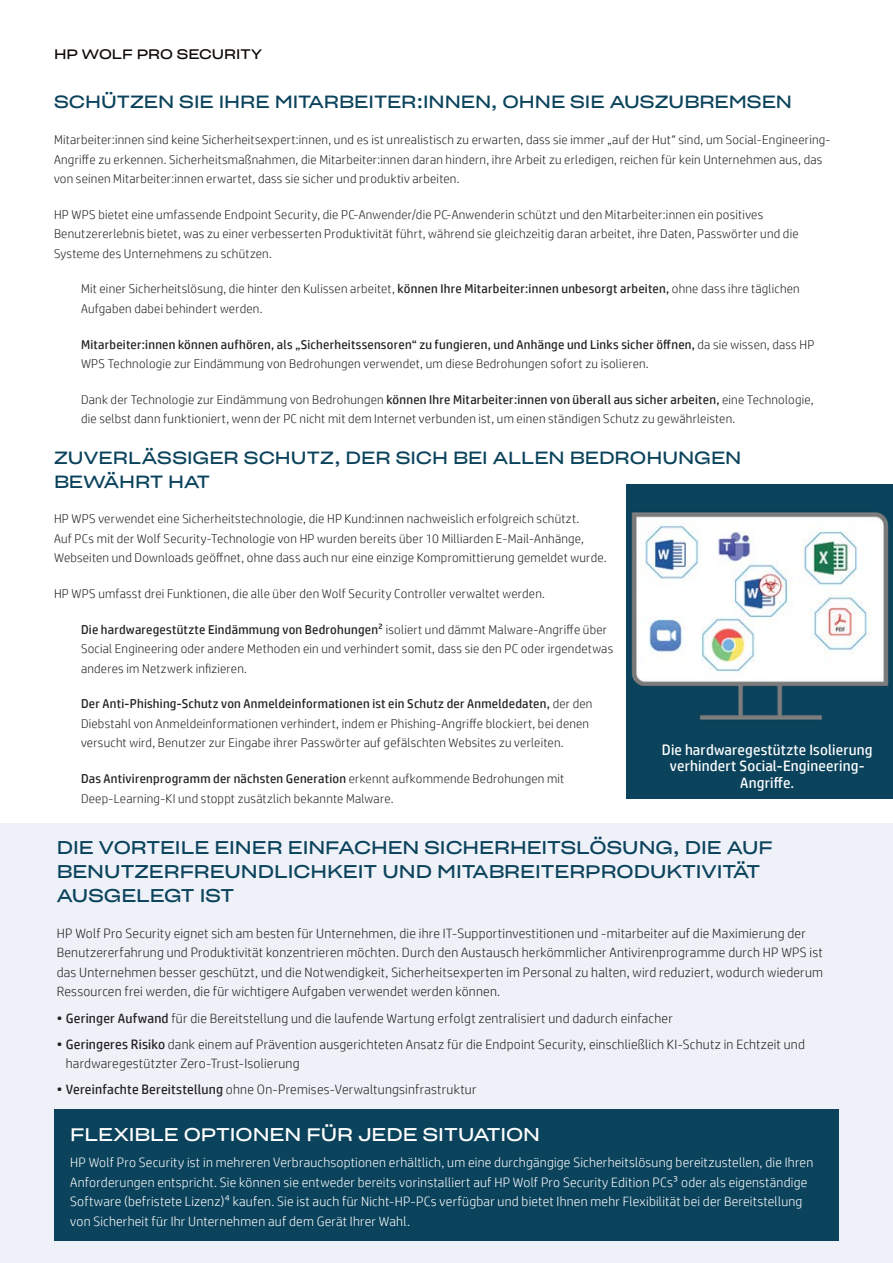
<style>
.page{position:relative;width:893px;height:1263px;background:#fff}
.page>*{position:absolute;margin:0;border:0;box-sizing:border-box;transform-origin:0 0}
.t1{font:18px/24px "Sharp Grotesk Book 25";color:#0b435c}
.t2{font:18px "Sharp Grotesk Book 25";color:#fff}
.t3{font:17.25px/24px "Sharp Grotesk Book 25";color:#0b435c}
.t4{font:15px/16.5px "HP Simplified";letter-spacing:.01em;color:#fff;text-align:center}
.t5{font:300 13.5px/19.5px "HP Simplified";letter-spacing:.015em;color:#231f20}
.t6{font:300 13.5px/19.5px "HP Simplified";letter-spacing:.015em;color:#fff}
.t7{font:13.5px "Sharp Grotesk Book 25";color:#0e0905}
.t8{font:300 12.75px/19.5px "HP Simplified";letter-spacing:.02em;color:#231f20}
.s1{font-weight:400}
</style>
<div class="page">
<div style="left:626px;top:484px;width:267px;height:314px;background:#0b435c"></div>
<img style="left:631px;top:512px;width:258px;height:208px">
<div style="left:0;top:824px;width:893px;height:439px;background:#eff1f9"></div>
<div style="left:54px;top:1109px;width:785px;height:132px;background:#0b435c"></div>
<p class="t7" style="left:54px;top:43px;width:210px">HP WOLF PRO SECURITY</p>
<h2 class="t3" style="left:54px;top:89px;width:740px">SCHÜTZEN SIE IHRE MITARBEITER:INNEN, OHNE SIE AUSZUBREMSEN</h2>
<p class="t8" style="left:54px;top:129px;width:778px">Mitarbeiter:innen sind keine Sicherheitsexpert:innen, und es ist unrealistisch zu erwarten, dass sie immer „auf der Hut“ sind, um Social-Engineering-<br>Angriffe zu erkennen. Sicherheitsmaßnahmen, die Mitarbeiter:innen daran hindern, ihre Arbeit zu erledigen, reichen für kein Unternehmen aus, das von seinen Mitarbeiter:innen erwartet, dass sie sicher und produktiv arbeiten.</p>
<p class="t8" style="left:54px;top:204px;width:746px">HP WPS bietet eine umfassende Endpoint Security, die PC-Anwender/die PC-Anwenderin schützt und den Mitarbeiter:innen ein positives<br>Benutzererlebnis bietet, was zu einer verbesserten Produktivität führt, während sie gleichzeitig daran arbeitet, ihre Daten, Passwörter und die<br>Systeme des Unternehmens zu schützen.</p>
<p class="t8" style="left:81px;top:279px;width:720px">Mit einer Sicherheitslösung, die hinter den Kulissen arbeitet, <span class="s1">können Ihre Mitarbeiter:innen unbesorgt arbeiten,</span> ohne dass ihre täglichen<br>Aufgaben dabei behindert werden.</p>
<p class="t8" style="left:81px;top:334px;width:735px"><span class="s1">Mitarbeiter:innen können aufhören, als „Sicherheitssensoren“ zu fungieren, und Anhänge und Links sicher öffnen,</span> da sie wissen, dass HP<br>WPS Technologie zur Eindämmung von Bedrohungen verwendet, um diese Bedrohungen sofort zu isolieren.</p>
<p class="t8" style="left:81px;top:389px;width:734px">Dank der Technologie zur Eindämmung von Bedrohungen <span class="s1">können Ihre Mitarbeiter:innen von überall aus sicher arbeiten,</span> eine Technologie, die selbst dann funktioniert, wenn der PC nicht mit dem Internet verbunden ist, um einen ständigen Schutz zu gewährleisten.</p>
<h2 class="t3" style="left:54px;top:444px;width:689px">ZUVERLÄSSIGER SCHUTZ, DER SICH BEI ALLEN BEDROHUNGEN<br>BEWÄHRT HAT</h2>
<p class="t8" style="left:54px;top:509px;width:554px">HP WPS verwendet eine Sicherheitstechnologie, die HP Kund:innen nachweislich erfolgreich schützt.<br>Auf PCs mit der Wolf Security-Technologie von HP wurden bereits über 10 Milliarden E-Mail-Anhänge,<br>Webseiten und Downloads geöffnet, ohne dass auch nur eine einzige Kompromittierung gemeldet wurde.</p>
<p class="t8" style="left:54px;top:583px;width:493px">HP WPS umfasst drei Funktionen, die alle über den Wolf Security Controller verwaltet werden.</p>
<p class="t8" style="left:81px;top:619px;width:534px"><span class="s1">Die hardwaregestützte Eindämmung von Bedrohungen2</span> isoliert und dämmt Malware-Angriffe über<br>Social Engineering oder andere Methoden ein und verhindert somit, dass sie den PC oder irgendetwas anderes im Netzwerk infizieren.</p>
<p class="t8" style="left:81px;top:694px;width:513px"><span class="s1">Der Anti-Phishing-Schutz von Anmeldeinformationen ist ein Schutz der Anmeldedaten,</span> der den<br>Diebstahl von Anmeldeinformationen verhindert, indem er Phishing-Angriffe blockiert, bei denen versucht wird, Benutzer zur Eingabe ihrer Passwörter auf gefälschten Websites zu verleiten.</p>
<p class="t8" style="left:81px;top:768px;width:485px"><span class="s1">Das Antivirenprogramm der nächsten Generation</span> erkennt aufkommende Bedrohungen mit<br>Deep-Learning-KI und stoppt zusätzlich bekannte Malware.</p>
<p class="t4" style="left:662px;top:741px;width:212px">Die hardwaregestützte Isolierung verhindert Social-Engineering-<br>Angriffe.</p>
<h1 class="t1" style="left:57px;top:834px;width:717px">DIE VORTEILE EINER EINFACHEN SICHERHEITSLÖSUNG, DIE AUF<br>BENUTZERFREUNDLICHKEIT UND MITABREITERPRODUKTIVITÄT<br>AUSGELEGT IST</h1>
<p class="t5" style="left:57px;top:923px;width:768px">HP Wolf Pro Security eignet sich am besten für Unternehmen, die ihre IT-Supportinvestitionen und -mitarbeiter auf die Maximierung der Benutzererfahrung und Produktivität konzentrieren möchten. Durch den Austausch herkömmlicher Antivirenprogramme durch HP WPS ist das Unternehmen besser geschützt, und die Notwendigkeit, Sicherheitsexperten im Personal zu halten, wird reduziert, wodurch wiederum Ressourcen frei werden, die für wichtigere Aufgaben verwendet werden können.</p>
<p class="t5" style="left:57px;top:1008px;width:617px"><span class="s1">• Geringer Aufwand</span> für die Bereitstellung und die laufende Wartung erfolgt zentralisiert und dadurch einfacher</p>
<p class="t5" style="left:66px;top:1034px;width:741px;text-indent:-9px"><span class="s1">• Geringeres Risiko</span> dank einem auf Prävention ausgerichteten Ansatz für die Endpoint Security, einschließlich KI-Schutz in Echtzeit und hardwaregestützter Zero-Trust-Isolierung</p>
<p class="t5" style="left:57px;top:1080px;width:421px"><span class="s1">• Vereinfachte Bereitstellung</span> ohne On-Premises-Verwaltungsinfrastruktur</p>
<h1 class="t2" style="left:70px;top:1119px;width:471px">FLEXIBLE OPTIONEN FÜR JEDE SITUATION</h1>
<p class="t6" style="left:70px;top:1152px;width:745px">HP Wolf Pro Security ist in mehreren Verbrauchsoptionen erhältlich, um eine durchgängige Sicherheitslösung bereitzustellen, die Ihren Anforderungen entspricht. Sie können sie entweder bereits vorinstalliert auf HP Wolf Pro Security Edition PCs3 oder als eigenständige Software (befristete Lizenz)4 kaufen. Sie ist auch für Nicht-HP-PCs verfügbar und bietet Ihnen mehr Flexibilität bei der Bereitstellung von Sicherheit für Ihr Unternehmen auf dem Gerät Ihrer Wahl.</p>
</div>
